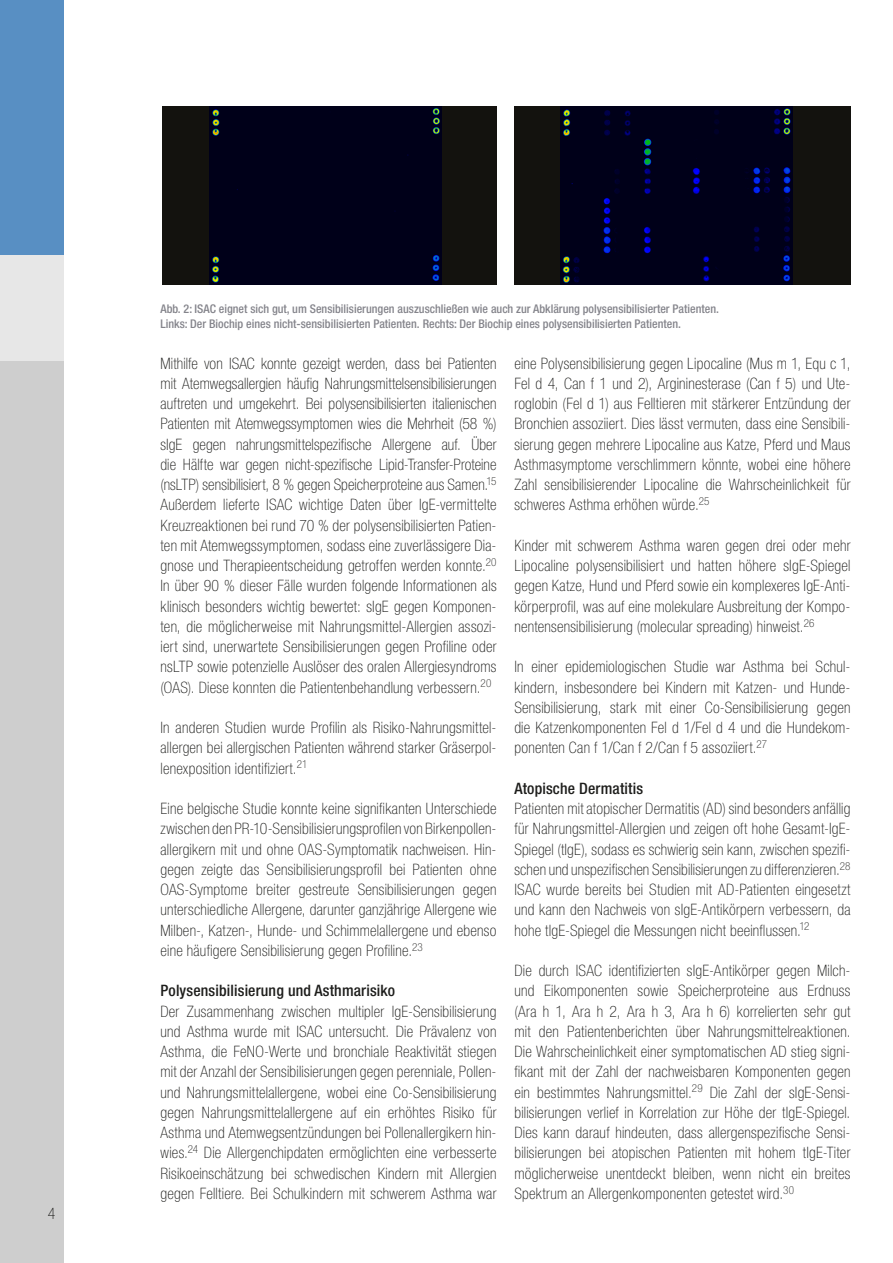
<style>
.page{position:relative;width:893px;height:1263px;background:#fff}
.page>*{position:absolute;margin:0;border:0;box-sizing:border-box;transform-origin:0 0}
.Copy_10_5_13_5___Hel{font:100 condensed 15.75px/20.2px "Helvetica Neue LT Std";letter-spacing:.015em;color:#1d1d1b;text-align:justify}
.Copy_Hervorh_10_5_13{font:500 condensed 15.75px "Helvetica Neue LT Std";letter-spacing:.01em;color:#1d1d1b}
.BU_8_10__Helv_LT_Med{font:500 condensed 12px "Helvetica Neue LT Std";color:#84848b}
</style>
<div class="page">
<div style="left:0;top:0;width:64px;height:255px;background:#588fc3"></div>
<div style="left:0;top:255px;width:64px;height:106px;background:#e7e7e7"></div>
<div style="left:0;top:361px;width:64px;height:902px;background:#cecece"></div>
<div style="left:162px;top:106px;width:335px;height:179px;background:#13120e"></div>
<div style="left:514px;top:106px;width:336px;height:179px;background:#13120e"></div>
<div style="left:209px;top:106px;width:232px;height:179px;background:#000019"></div>
<img style="left:560px;top:106px;width:232px;height:179px">
<p class="Copy_10_5_13_5___Hel" style="left:48px;top:1203px;width:9px">4</p>
<p class="BU_8_10__Helv_LT_Med" style="left:160px;top:302px;width:560px">Abb. 2: ISAC eignet sich gut, um Sensibilisierungen auszuschließen wie auch zur Abklärung polysensibilisierter Patienten.</p>
<p class="BU_8_10__Helv_LT_Med" style="left:160px;top:317px;width:522px">Links: Der Biochip eines nicht-sensibilisierten Patienten. Rechts: Der Biochip eines polysensibilisierten Patienten.</p>
<p class="Copy_10_5_13_5___Hel" style="left:161px;top:353px;width:338px">Mithilfe von ISAC konnte gezeigt werden, dass bei Patienten mit Atemwegsallergien häufig Nahrungsmittelsensibilisierungen auftreten und umgekehrt. Bei polysensibilisierten italienischen Patienten mit Atemwegssymptomen wies die Mehrheit (58 %) sIgE gegen nahrungsmittelspezifische Allergene auf. Über die Hälfte war gegen nicht-spezifische Lipid-Transfer-Proteine (nsLTP) sensibilisiert, 8 % gegen Speicherproteine aus Samen.<sup>15</sup></p>
<p class="Copy_10_5_13_5___Hel" style="left:161px;top:495px;width:338px">Außerdem lieferte ISAC wichtige Daten über IgE-vermittelte Kreuzreaktionen bei rund 70 % der polysensibilisierten Patien&shy;ten mit Atemwegssymptomen, sodass eine zuverlässigere Dia&shy;gnose und Therapieentscheidung getroffen werden konnte.<sup>20<br></sup>In über 90 % dieser Fälle wurden folgende Informationen als klinisch besonders wichtig bewertet: sIgE gegen Komponen&shy;ten, die möglicherweise mit Nahrungsmittel-Allergien assozi&shy;iert sind, unerwartete Sensibilisierungen gegen Profiline oder nsLTP sowie potenzielle Auslöser des oralen Allergiesyndroms (OAS). Diese konnten die Patientenbehandlung verbessern.<sup>20</sup></p>
<p class="Copy_10_5_13_5___Hel" style="left:161px;top:717px;width:337px">In anderen Studien wurde Profilin als Risiko-Nahrungsmittel&shy;allergen bei allergischen Patienten während starker Gräserpol&shy;lenexposition identifiziert.<sup>21</sup></p>
<p class="Copy_10_5_13_5___Hel" style="left:161px;top:798px;width:338px">Eine belgische Studie konnte keine signifikanten Unterschiede zwischen den PR-10-Sensibilisierungsprofilen von Birkenpollen&shy;allergikern mit und ohne OAS-Symptomatik nachweisen. Hin&shy;gegen zeigte das Sensibilisierungsprofil bei Patienten ohne OAS-Symptome breiter gestreute Sensibilisierungen gegen unterschiedliche Allergene, darunter ganzjährige Allergene wie Milben-, Katzen-, Hunde- und Schimmelallergene und ebenso eine häufigere Sensibilisierung gegen Profiline.<sup>23</sup></p>
<p class="Copy_Hervorh_10_5_13" style="left:161px;top:981px;width:236px">Polysensibilisierung und Asthmarisiko</p>
<p class="Copy_10_5_13_5___Hel" style="left:161px;top:1001px;width:338px">Der Zusammenhang zwischen multipler IgE-Sensibilisierung und Asthma wurde mit ISAC untersucht. Die Prävalenz von Asthma, die FeNO-Werte und bronchiale Reaktivität stiegen mit der Anzahl der Sensibilisierungen gegen perenniale, Pollen&shy;und Nahrungsmittelallergene, wobei eine Co-Sensibilisierung gegen Nahrungsmittelallergene auf ein erhöhtes Risiko für Asthma und Atemwegsentzündungen bei Pollenallergikern hin&shy;wies.<sup>24</sup> Die Allergenchipdaten ermöglichten eine verbesserte Risikoeinschätzung bei schwedischen Kindern mit Allergien gegen Felltiere. Bei Schulkindern mit schwerem Asthma war</p>
<p class="Copy_10_5_13_5___Hel" style="left:514px;top:353px;width:338px">eine Polysensibilisierung gegen Lipocaline (Mus m 1, Equ c 1, Fel d 4, Can f 1 und 2), Argininesterase (Can f 5) und Ute&shy;roglobin (Fel d 1) aus Felltieren mit stärkerer Entzündung der Bronchien assoziiert. Dies lässt vermuten, dass eine Sensibili&shy;sierung gegen mehrere Lipocaline aus Katze, Pferd und Maus Asthmasymptome verschlimmern könnte, wobei eine höhere Zahl sensibilisierender Lipocaline die Wahrscheinlichkeit für schweres Asthma erhöhen würde.<sup>25</sup></p>
<p class="Copy_10_5_13_5___Hel" style="left:514px;top:535px;width:338px">Kinder mit schwerem Asthma waren gegen drei oder mehr Lipocaline polysensibilisiert und hatten höhere sIgE-Spiegel gegen Katze, Hund und Pferd sowie ein komplexeres IgE-Anti&shy;körperprofil, was auf eine molekulare Ausbreitung der Kompo&shy;nentensensibilisierung (molecular spreading) hinweist.<sup>26</sup></p>
<p class="Copy_10_5_13_5___Hel" style="left:514px;top:657px;width:338px">In einer epidemiologischen Studie war Asthma bei Schul&shy;kindern, insbesondere bei Kindern mit Katzen- und Hunde-Sensibilisierung, stark mit einer Co-Sensibilisierung gegen die Katzenkomponenten Fel d 1/Fel d 4 und die Hundekom&shy;ponenten Can f 1/Can f 2/Can f 5 assoziiert.<sup>27</sup></p>
<p class="Copy_Hervorh_10_5_13" style="left:514px;top:779px;width:130px">Atopische Dermatitis</p>
<p class="Copy_10_5_13_5___Hel" style="left:514px;top:798px;width:338px">Patienten mit atopischer Dermatitis (AD) sind besonders anfällig für Nahrungsmittel-Allergien und zeigen oft hohe Gesamt-IgE-Spiegel (tIgE), sodass es schwierig sein kann, zwischen spezifi&shy;schen und unspezifischen Sensibilisierungen zu differenzieren.<sup>28<br></sup>ISAC wurde bereits bei Studien mit AD-Patienten eingesetzt und kann den Nachweis von sIgE-Antikörpern verbessern, da hohe tIgE-Spiegel die Messungen nicht beeinflussen.<sup>12</sup></p>
<p class="Copy_10_5_13_5___Hel" style="left:514px;top:960px;width:338px">Die durch ISAC identifizierten sIgE-Antikörper gegen Milch&shy;und Eikomponenten sowie Speicherproteine aus Erdnuss (Ara h 1, Ara h 2, Ara h 3, Ara h 6) korrelierten sehr gut mit den Patientenberichten über Nahrungsmittelreaktionen.<br>Die Wahrscheinlichkeit einer symptomatischen AD stieg signi&shy;fikant mit der Zahl der nachweisbaren Komponenten gegen ein bestimmtes Nahrungsmittel.<sup>29</sup> Die Zahl der sIgE-Sensi&shy;bilisierungen verlief in Korrelation zur Höhe der tIgE-Spiegel.<br>Dies kann darauf hindeuten, dass allergenspezifische Sensi&shy;bilisierungen bei atopischen Patienten mit hohem tIgE-Titer möglicherweise unentdeckt bleiben, wenn nicht ein breites Spektrum an Allergenkomponenten getestet wird.<sup>30</sup></p>
</div>
